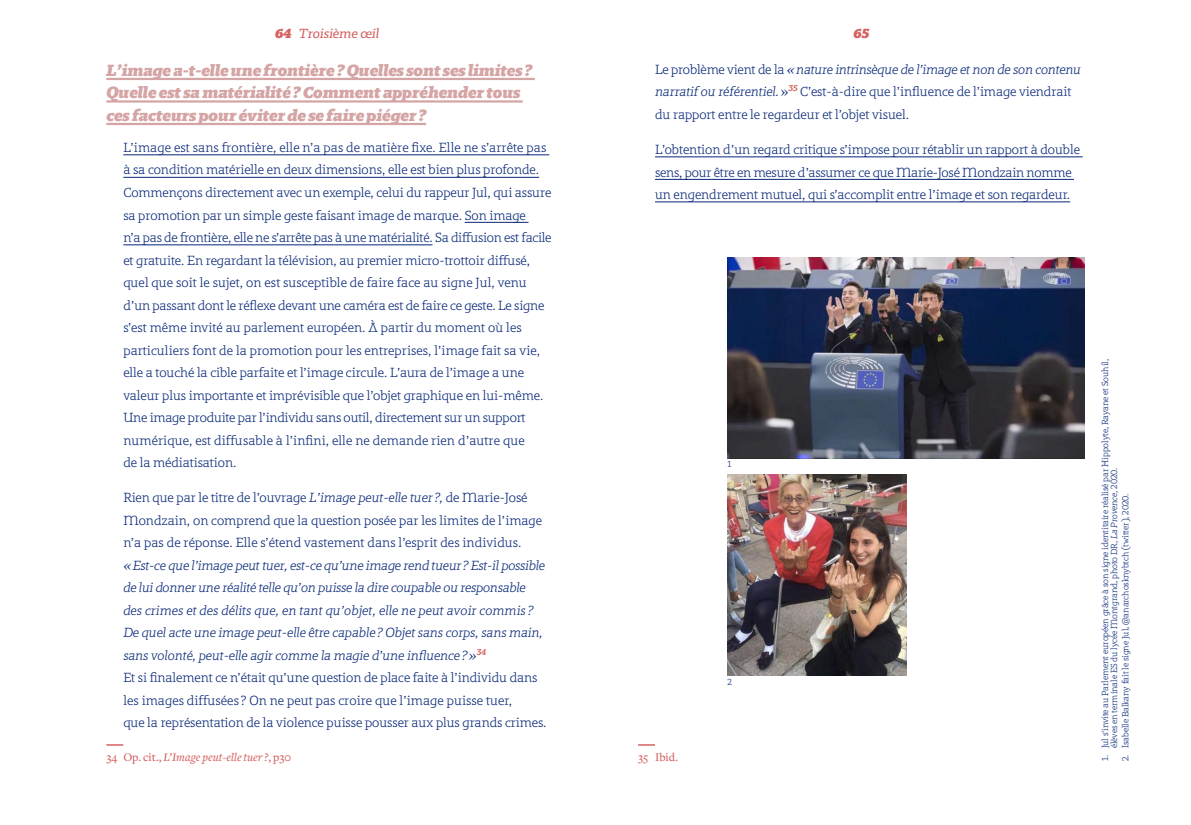
<style>
.page{position:relative;width:1191px;height:825px;background:#fff}
.page>*{position:absolute;margin:0;border:0;box-sizing:border-box;transform-origin:0 0}
.t1{font:italic 700 16.5px/22.5px "Regime";color:#d5a4a4}
.t2{font:300 13.5px/22.5px "Regime";color:#072776}
.t3{font:italic 300 13.5px/22.5px "Regime";color:#072776}
.t4{font:italic 13.5px "Regime";color:#d56262}
.t5{font:italic 700 13.5px "Regime";color:#d56262}
.t6{font:italic 500 12px "Freight Text";color:#d56262}
.t7{font:500 12px "Freight Text";color:#d56262}
.t8{font:300 9px/9px "Regime";color:#072776}
.s1{font-weight:700}
.s2{font-style:italic}
.s3{font-style:normal}
</style>
<div class="page">
<hr style="left:106px;top:78px;width:429px;height:2px;background:#d5a4a4">
<hr style="left:106px;top:100px;width:417px;height:3px;background:#d5a4a4">
<hr style="left:106px;top:123px;width:320px;height:2px;background:#d5a4a4">
<hr style="left:123px;top:154px;width:426px;height:1px;background:#072776">
<hr style="left:123px;top:177px;width:416px;height:1px;background:#072776">
<hr style="left:465px;top:222px;width:63px;height:1px;background:#072776">
<hr style="left:123px;top:244px;width:309px;height:1px;background:#072776">
<svg style="left:106px;top:744px;width:17px;height:2px"></svg>
<hr style="left:655px;top:156px;width:427px;height:1px;background:#072776">
<hr style="left:655px;top:179px;width:419px;height:1px;background:#072776">
<hr style="left:655px;top:201px;width:415px;height:1px;background:#072776">
<svg style="left:638px;top:744px;width:17px;height:2px"></svg>
<img style="left:727px;top:475px;width:179px;height:200px">
<img style="left:727px;top:258px;width:357px;height:200px">
<p class="t4" style="left:275px;top:25px;width:106px"><span class="s1">64</span> Troisième œil</p>
<p class="t5" style="left:853px;top:25px;width:17px">65</p>
<p class="t1" style="left:106px;top:59px;width:427px">L’image a-t-elle une frontière? Quelles sont ses limites ?<br>Quelle est sa matérialité? Comment appréhender tous ces facteurs pour éviter de se faire piéger ?</p>
<p class="t2" style="left:123px;top:136px;width:429px">L’image est sans frontière, elle n’a pas de matière fixe. Elle ne s’arrête pas à sa condition matérielle en deux dimensions, elle est bien plus profonde.<br>Commençons directement avec un exemple, celui du rappeur Jul, qui assure sa promotion par un simple geste faisant image de marque. Son image<br>n’a pas de frontière, elle ne s’arrête pas à une matérialité. Sa diffusion est facile et gratuite. En regardant la télévision, au premier micro-trottoir diffusé, quel que soit le sujet, on est susceptible de faire face au signe Jul, venu d’un passant dont le réflexe devant une caméra est de faire ce geste. Le signe s’est même invité au parlement européen. À partir du moment où les particuliers font de la promotion pour les entreprises, l’image fait sa vie, elle a touché la cible parfaite et l’image circule. L’aura de l’image a une valeur plus importante et imprévisible que l’objet graphique en lui-même.<br>Une image produite par l’individu sans outil, directement sur un support numérique, est diffusable à l’infini, elle ne demande rien d’autre que<br>de la médiatisation.</p>
<p class="t2" style="left:123px;top:486px;width:420px">Rien que par le titre de l’ouvrage <span class="s2">L’image peut-elle tuer ?,</span> de Marie-José<br>Mondzain, on comprend que la question posée par les limites de l’image n’a pas de réponse. Elle s’étend vastement dans l’esprit des individus.</p>
<p class="t3" style="left:123px;top:554px;width:425px">«Est-ce que l’image peut tuer, est-ce qu’une image rend tueur ? Est-il possible de lui donner une réalité telle qu’on puisse la dire coupable ou responsable des crimes et des délits que, en tant qu’objet, elle ne peut avoir commis ?<br>De quel acte une image peut-elle être capable ? Objet sans corps, sans main, sans volonté, peut-elle agir comme la magie d’une influence ?»<sup>34<br></sup><span class="s3">Et si finalement ce n’était qu’une question de place faite à l’individu dans les images diffusées ? On ne peut pas croire que l’image puisse tuer,<br>que la représentation de la violence puisse pousser aux plus grands crimes.</span></p>
<p class="t6" style="left:106px;top:751px;width:186px"><span class="s3">34 Op. cit.,</span> L’Image peut-elle tuer?<span class="s3">, p30</span></p>
<p class="t2" style="left:655px;top:58px;width:427px">Le problème vient de la <span class="s2">«nature intrinsèque de l’image et non de son contenu narratif ou référentiel.</span>»<sup>35</sup> C’est-à-dire que l’influence de l’image viendrait du rapport entre le regardeur et l’objet visuel.</p>
<p class="t2" style="left:655px;top:138px;width:426px">L’obtention d’un regard critique s’impose pour rétablir un rapport à double sens, pour être en mesure d’assumer ce que Marie-José Mondzain nomme un engendrement mutuel, qui s’accomplit entre l’image et son regardeur.</p>
<p class="t8" style="left:727px;top:460px;width:5px">1</p>
<p class="t8" style="left:727px;top:677px;width:6px">2</p>
<p class="t7" style="left:638px;top:751px;width:41px">35 Ibid.</p>
<p class="t8" style="left:1100px;top:748px;width:391px;text-indent:-13px;rotate:-90deg">1. Jul s’invite au Parlement européen grâce à son signe identitaire réalisé par Hippolyte, Rayane et Souhil, élèves en terminale ES du lycée Montgrand, photo DR, <span class="s2">La Provence</span>, 2020.</p>
<p class="t8" style="left:1120px;top:761px;width:269px;rotate:-90deg">2. Isabelle Balkany fait le signe Jul, @anarchosknybtch (twitter), 2020.</p>
</div>
